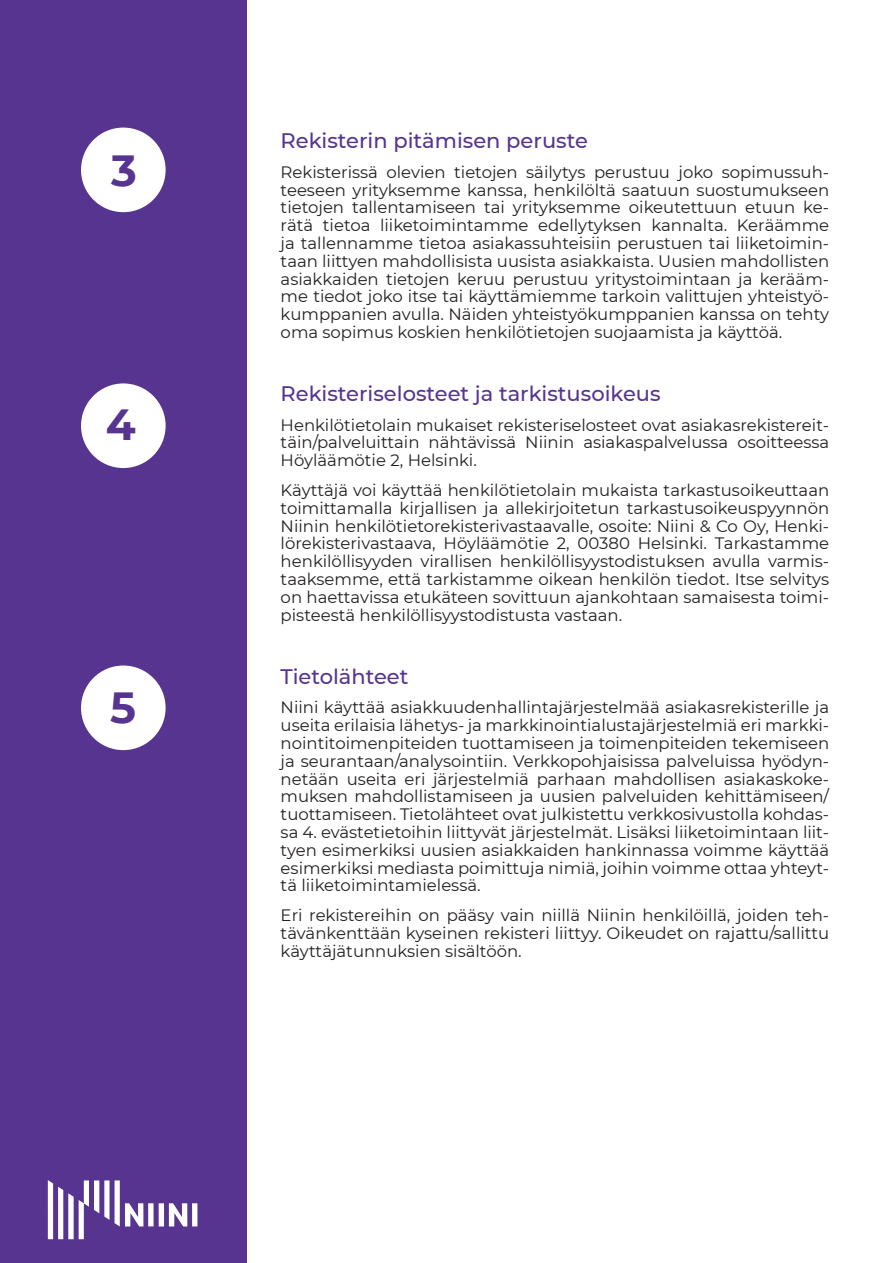
<style>
.page{position:relative;width:893px;height:1263px;background:#fff}
.page>*{position:absolute;margin:0;border:0;box-sizing:border-box;transform-origin:0 0}
.t1{font:700 43.5px "Montserrat";color:#563490}
.t2{font:500 21px "Montserrat";color:#563490}
.t3{font:16.5px/17.9px "Montserrat";color:#231f20;text-align:justify}
</style>
<div class="page">
<div style="left:0;top:0;width:247px;height:1263px;background:#563490"></div>
<svg style="left:48px;top:1180px;width:149px;height:59px"></svg>
<div style="left:81px;top:128px;width:85px;height:84px;background:#fff;border-radius:50%"></div>
<div style="left:81px;top:383px;width:85px;height:85px;background:#fff;border-radius:50%"></div>
<div style="left:81px;top:665px;width:85px;height:85px;background:#fff;border-radius:50%"></div>
<h1 class="t1" style="left:111px;top:139px;width:27px">3</h1>
<h1 class="t1" style="left:106px;top:393px;width:31px">4</h1>
<h1 class="t1" style="left:110px;top:676px;width:27px">5</h1>
<p class="t2" style="left:281px;top:126px;width:309px">Rekisterin pitämisen peruste</p>
<p class="t3" style="left:281px;top:162px;width:550px">Rekisterissä olevien tietojen säilytys perustuu joko sopimussuh&shy;teeseen yrityksemme kanssa, henkilöltä saatuun suostumukseen tietojen tallentamiseen tai yrityksemme oikeutettuun etuun ke&shy;rätä tietoa liiketoimintamme edellytyksen kannalta. Keräämme ja tallennamme tietoa asiakassuhteisiin perustuen tai liiketoimin&shy;taan liittyen mahdollisista uusista asiakkaista. Uusien mahdollisten asiakkaiden tietojen keruu perustuu yritystoimintaan ja kerääm&shy;me tiedot joko itse tai käyttämiemme tarkoin valittujen yhteistyö&shy;kumppanien avulla. Näiden yhteistyökumppanien kanssa on tehty oma sopimus koskien henkilötietojen suojaamista ja käyttöä.</p>
<p class="t2" style="left:281px;top:379px;width:381px">Rekisteriselosteet ja tarkistusoikeus</p>
<p class="t3" style="left:281px;top:415px;width:550px">Henkilötietolain mukaiset rekisteriselosteet ovat asiakasrekistereit&shy;täin/palveluittain nähtävissä Niinin asiakaspalvelussa osoitteessa Höyläämötie 2, Helsinki.</p>
<p class="t3" style="left:281px;top:481px;width:550px">Käyttäjä voi käyttää henkilötietolain mukaista tarkastusoikeuttaan toimittamalla kirjallisen ja allekirjoitetun tarkastusoikeuspyynnön Niinin henkilötietorekisterivastaavalle, osoite: Niini &amp; Co Oy, Henki&shy;lörekisterivastaava, Höyläämötie 2, 00380 Helsinki. Tarkastamme henkilöllisyyden virallisen henkilöllisyystodistuksen avulla varmis&shy;taaksemme, että tarkistamme oikean henkilön tiedot. Itse selvitys on haettavissa etukäteen sovittuun ajankohtaan samaisesta toimi&shy;pisteestä henkilöllisyystodistusta vastaan.</p>
<p class="t2" style="left:281px;top:661px;width:129px">Tietolähteet</p>
<p class="t3" style="left:281px;top:698px;width:550px">Niini käyttää asiakkuudenhallintajärjestelmää asiakasrekisterille ja useita erilaisia lähetys- ja markkinointialustajärjestelmiä eri markki&shy;nointitoimenpiteiden tuottamiseen ja toimenpiteiden tekemiseen ja seurantaan/analysointiin. Verkkopohjaisissa palveluissa hyödyn&shy;netään useita eri järjestelmiä parhaan mahdollisen asiakaskoke&shy;muksen mahdollistamiseen ja uusien palveluiden kehittämiseen/ tuottamiseen. Tietolähteet ovat julkistettu verkkosivustolla kohdas&shy;sa 4. evästetietoihin liittyvät järjestelmät. Lisäksi liiketoimintaan liit&shy;tyen esimerkiksi uusien asiakkaiden hankinnassa voimme käyttää esimerkiksi mediasta poimittuja nimiä, joihin voimme ottaa yhteyt&shy;tä liiketoimintamielessä.</p>
<p class="t3" style="left:281px;top:906px;width:550px">Eri rekistereihin on pääsy vain niillä Niinin henkilöillä, joiden teh&shy;tävänkenttään kyseinen rekisteri liittyy. Oikeudet on rajattu/sallittu käyttäjätunnuksien sisältöön.</p>
</div>
